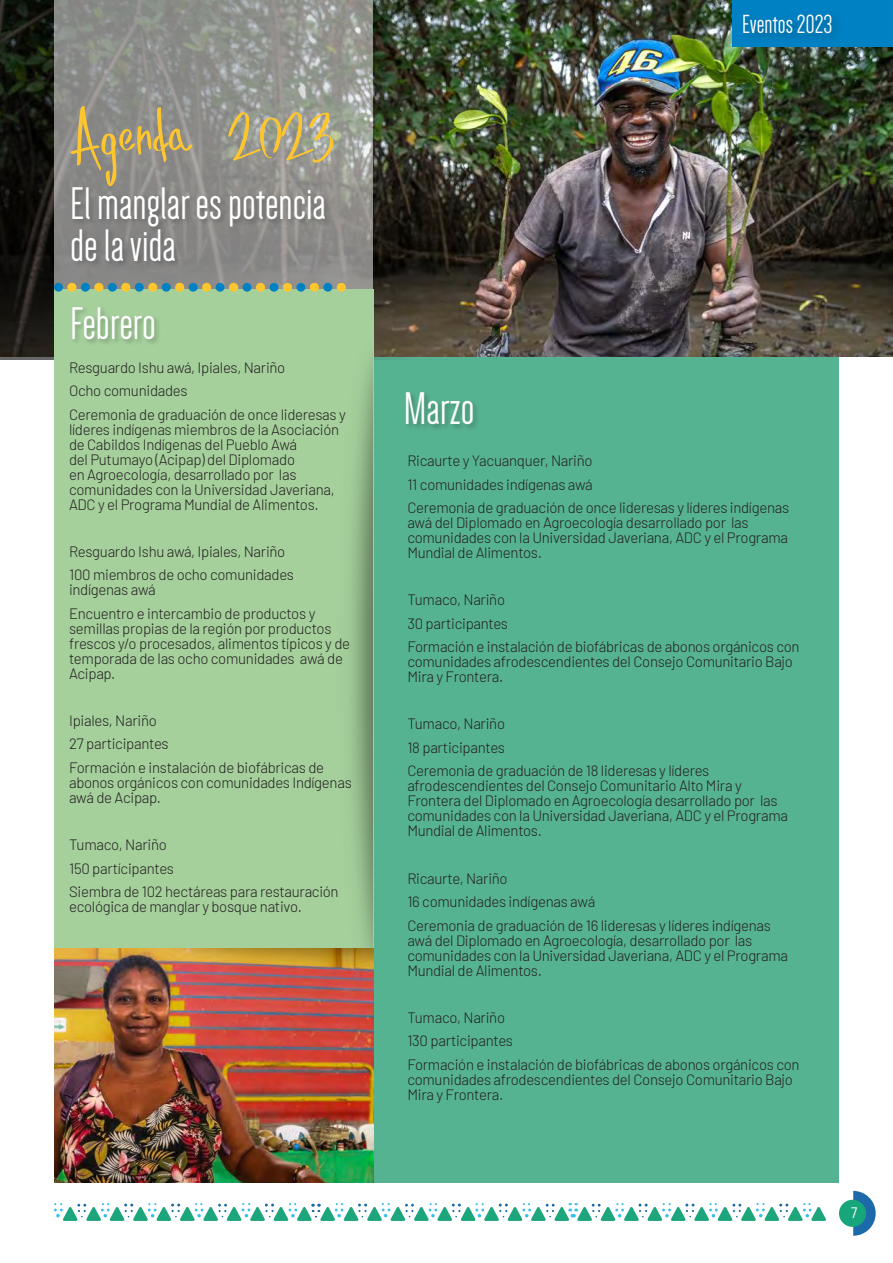
<style>
.page{position:relative;width:893px;height:1263px;background:#fff}
.page>*{position:absolute;margin:0;border:0;box-sizing:border-box;transform-origin:0 0}
.t1{font:300 123px "Selfish";letter-spacing:-.01em;color:#fec62e}
.t2{font:47.1px "Dense";color:#fff}
.t3{font:27px "Dense";color:#fff}
.t4{font:300 15px/15px "Barlow";letter-spacing:-.02em;color:#231f20}
.t5{font:300 14.4px "Antenna Cond";color:#fff}
</style>
<div class="page">
<svg style="left:853px;top:1191px;width:23px;height:45px"></svg>
<div style="left:839px;top:1200px;width:27px;height:27px;background:#17a67b;border-radius:50%"></div>
<div style="left:54px;top:260px;width:785px;height:922px;background:#56b391"></div>
<img style="left:418px;top:0;width:475px;height:357px">
<svg style="left:373px;top:0;width:45px;height:359px;background:#343627"></svg>
<svg style="left:0;top:0;width:54px;height:359px;background:#14150f"></svg>
<div style="left:54px;top:289px;width:319px;height:893px;background:#a5d09c"></div>
<svg style="left:54px;top:0;width:319px;height:289px;background:#92938f"></svg>
<div style="left:70px;top:186px;width:262px;height:82px;background:#231f20;opacity:.3"></div>
<div style="left:732px;top:0;width:161px;height:46px;background:#0081c4"></div>
<div style="left:739px;top:11px;width:105px;height:34px;background:#017cbb"></div>
<img style="left:54px;top:948px;width:319px;height:234px">
<svg style="left:54px;top:1203px;width:772px;height:18px"></svg>
<img style="left:116px;top:948px;width:257px;height:63px">
<div style="left:54px;top:283px;width:9px;height:9px;background:#0081c4;border-radius:50%"></div>
<div style="left:67px;top:283px;width:10px;height:9px;background:#fec62e;border-radius:50%"></div>
<div style="left:81px;top:283px;width:9px;height:9px;background:#0081c4;border-radius:50%"></div>
<div style="left:94px;top:283px;width:9px;height:9px;background:#fec62e;border-radius:50%"></div>
<div style="left:108px;top:283px;width:9px;height:9px;background:#0081c4;border-radius:50%"></div>
<div style="left:121px;top:283px;width:9px;height:9px;background:#fec62e;border-radius:50%"></div>
<div style="left:135px;top:283px;width:9px;height:9px;background:#0081c4;border-radius:50%"></div>
<div style="left:148px;top:283px;width:9px;height:9px;background:#fec62e;border-radius:50%"></div>
<div style="left:162px;top:283px;width:9px;height:9px;background:#0081c4;border-radius:50%"></div>
<div style="left:175px;top:283px;width:9px;height:9px;background:#fec62e;border-radius:50%"></div>
<div style="left:189px;top:283px;width:9px;height:9px;background:#0081c4;border-radius:50%"></div>
<div style="left:202px;top:283px;width:9px;height:9px;background:#fec62e;border-radius:50%"></div>
<div style="left:216px;top:283px;width:9px;height:9px;background:#0081c4;border-radius:50%"></div>
<div style="left:229px;top:283px;width:9px;height:9px;background:#fec62e;border-radius:50%"></div>
<div style="left:243px;top:283px;width:9px;height:9px;background:#0081c4;border-radius:50%"></div>
<div style="left:256px;top:283px;width:9px;height:9px;background:#fec62e;border-radius:50%"></div>
<div style="left:296px;top:283px;width:9px;height:9px;background:#0081c4;border-radius:50%"></div>
<div style="left:310px;top:283px;width:9px;height:9px;background:#fec62e;border-radius:50%"></div>
<div style="left:323px;top:283px;width:9px;height:9px;background:#0081c4;border-radius:50%"></div>
<div style="left:337px;top:283px;width:9px;height:9px;background:#fec62e;border-radius:50%"></div>
<div style="left:269px;top:283px;width:9px;height:9px;background:#0081c4;border-radius:50%"></div>
<div style="left:283px;top:283px;width:9px;height:9px;background:#fec62e;border-radius:50%"></div>
<div style="left:71px;top:306px;width:90px;height:41px;background:#231f20;opacity:.3"></div>
<div style="left:405px;top:391px;width:75px;height:41px;background:#52a788"></div>
<p class="t1" style="left:77px;top:82px;width:259px">Agenda 2023</p>
<p class="t2" style="left:70px;top:181px;width:257px">El manglar es potencia</p>
<p class="t2" style="left:70px;top:222px;width:107px">de la vida</p>
<p class="t2" style="left:70px;top:301px;width:87px">Febrero</p>
<p class="t4" style="left:69px;top:359px;width:218px">Resguardo Ishu awá, Ipiales, Nariño</p>
<p class="t4" style="left:69px;top:382px;width:120px">Ocho comunidades</p>
<p class="t4" style="left:69px;top:406px;width:278px">Ceremonia de graduación de once lideresas y líderes indígenas miembros de la Asociación de Cabildos Indígenas del Pueblo Awá<br>del Putumayo (Acipap) del Diplomado<br>en Agroecología, desarrollado por las comunidades con la Universidad Javeriana, ADC y el Programa Mundial de Alimentos.</p>
<p class="t4" style="left:69px;top:543px;width:218px">Resguardo Ishu awá, Ipiales, Nariño</p>
<p class="t4" style="left:69px;top:566px;width:226px">100 miembros de ocho comunidades indígenas awá</p>
<p class="t4" style="left:69px;top:605px;width:283px">Encuentro e intercambio de productos y semillas propias de la región por productos frescos y/o procesados, alimentos típicos y de temporada de las ocho comunidades awá de Acipap.</p>
<p class="t4" style="left:69px;top:712px;width:89px">Ipiales, Nariño</p>
<p class="t4" style="left:69px;top:735px;width:101px">27 participantes</p>
<p class="t4" style="left:69px;top:759px;width:284px">Formación e instalación de biofábricas de abonos orgánicos con comunidades Indígenas awá de Acipap.</p>
<p class="t4" style="left:69px;top:836px;width:99px">Tumaco, Nariño</p>
<p class="t4" style="left:69px;top:859px;width:106px">150 partícipantes</p>
<p class="t4" style="left:69px;top:883px;width:271px">Siembra de 102 hectáreas para restauración ecológica de manglar y bosque nativo.</p>
<p class="t3" style="left:742px;top:11px;width:92px">Eventos 2023</p>
<p class="t2" style="left:404px;top:385px;width:72px">Marzo</p>
<p class="t4" style="left:407px;top:452px;width:187px">Ricaurte y Yacuanquer, Nariño</p>
<p class="t4" style="left:407px;top:476px;width:187px">11 comunidades indígenas awá</p>
<p class="t4" style="left:407px;top:499px;width:383px">Ceremonia de graduación de once lideresas y líderes indígenas awá del Diplomado en Agroecología desarrollado por las comunidades con la Universidad Javeriana, ADC y el Programa Mundial de Alimentos.</p>
<p class="t4" style="left:407px;top:591px;width:99px">Tumaco, Nariño</p>
<p class="t4" style="left:407px;top:615px;width:102px">30 participantes</p>
<p class="t4" style="left:407px;top:638px;width:394px">Formación e instalación de biofábricas de abonos orgánicos con comunidades afrodescendientes del Consejo Comunitario Bajo<br>Mira y Frontera.</p>
<p class="t4" style="left:407px;top:715px;width:99px">Tumaco, Nariño</p>
<p class="t4" style="left:407px;top:739px;width:99px">18 participantes</p>
<p class="t4" style="left:407px;top:762px;width:382px">Ceremonia de graduación de 18 lideresas y líderes afrodescendientes del Consejo Comunitario Alto Mira y Frontera del Diplomado en Agroecología desarrollado por las comunidades con la Universidad Javeriana, ADC y el Programa Mundial de Alimentos.</p>
<p class="t4" style="left:407px;top:869px;width:102px">Ricaurte, Nariño</p>
<p class="t4" style="left:407px;top:893px;width:189px">16 comunidades indígenas awá</p>
<p class="t4" style="left:407px;top:916px;width:382px">Ceremonia de graduación de 16 lideresas y líderes indígenas awá del Diplomado en Agroecología, desarrollado por las comunidades con la Universidad Javeriana, ADC y el Programa Mundial de Alimentos.</p>
<p class="t4" style="left:407px;top:1008px;width:99px">Tumaco, Nariño</p>
<p class="t4" style="left:407px;top:1032px;width:107px">130 participantes</p>
<p class="t4" style="left:407px;top:1055px;width:394px">Formación e instalación de biofábricas de abonos orgánicos con comunidades afrodescendientes del Consejo Comunitario Bajo<br>Mira y Frontera.</p>
<p class="t5" style="left:851px;top:1204px;width:8px">7</p>
</div>
